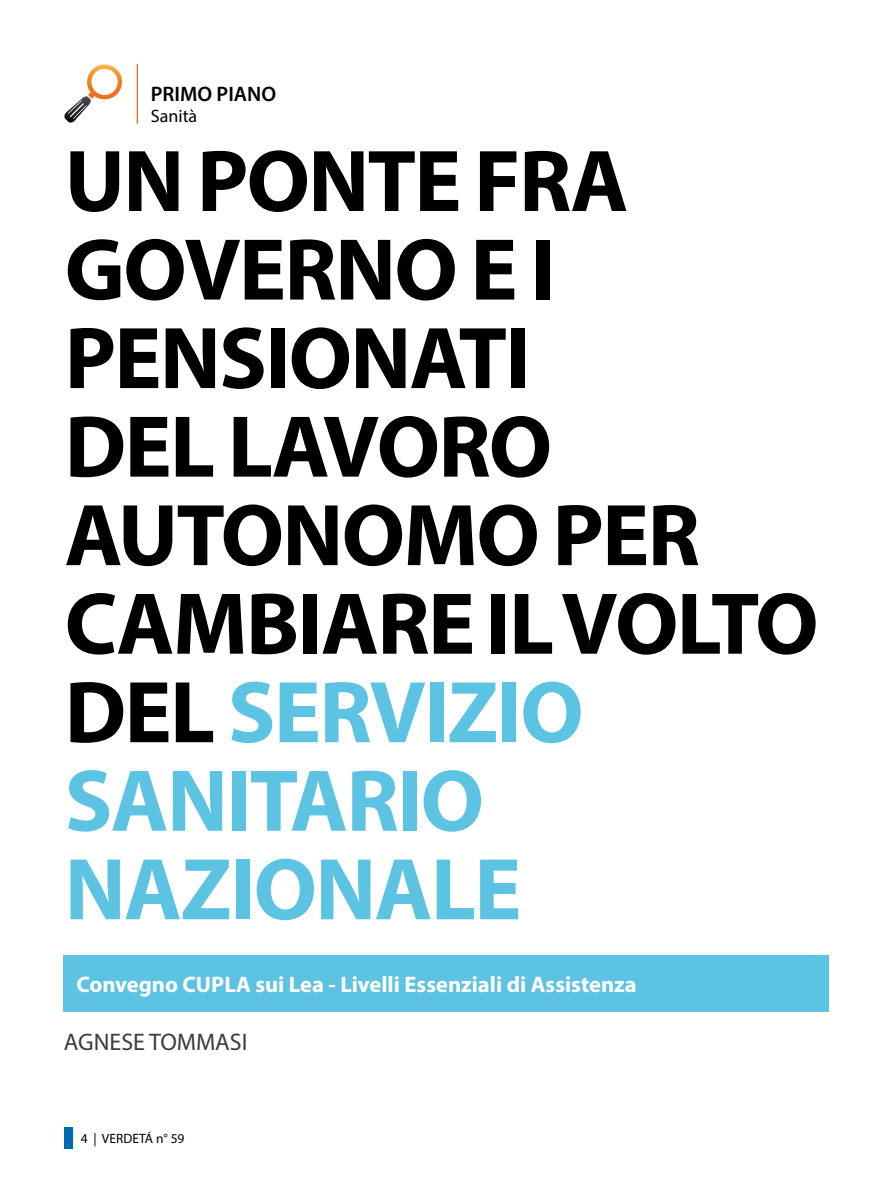
<style>
.page{position:relative;width:893px;height:1191px;background:#fff}
.page>*{position:absolute;margin:0;border:0;box-sizing:border-box;transform-origin:0 0}
.t1{font:700 88.5px/88.5px "Myriad Pro";letter-spacing:-.02em;color:#000}
.t2{font:24px "Myriad Pro";color:#3c3c3b}
.t3{font:700 22.5px "Myriad Pro";color:#fff}
.t4{font:600 21px "Myriad Pro";color:#000}
.t5{font:18px "Myriad Pro";color:#000}
.t6{font:13.5px "Myriad Pro";color:#000}
.s1{color:#5dc3e3}
</style>
<div class="page">
<div style="left:64px;top:1127px;width:8px;height:21px;background:#0069b4"></div>
<svg style="left:64px;top:64px;width:58px;height:59px"></svg>
<hr style="left:137px;top:64px;width:1px;height:60px;background:#ef7b1e">
<div style="left:64px;top:955px;width:765px;height:57px;background:#5dc3e3"></div>
<p class="t4" style="left:151px;top:80px;width:127px">PRIMO PIANO</p>
<p class="t5" style="left:151px;top:105px;width:48px">Sanità</p>
<p class="t1" style="left:65px;top:134px;width:755px">UN PONTE FRA<br>GOVERNO E I<br>PENSIONATI<br>DEL LAVORO<br>AUTONOMO PER<br>CAMBIARE IL VOLTO<br>DEL <span class="s1">SERVIZIO<br>SANITARIO<br>NAZIONALE</span></p>
<p class="t3" style="left:77px;top:969px;width:562px">Convegno CUPLA sui Lea - Livelli Essenziali di Assistenza</p>
<p class="t2" style="left:64px;top:1027px;width:185px">AGNESE TOMMASI</p>
<p class="t6" style="left:81px;top:1129px;width:105px">4 | VERDETÁ n° 59</p>
</div>
